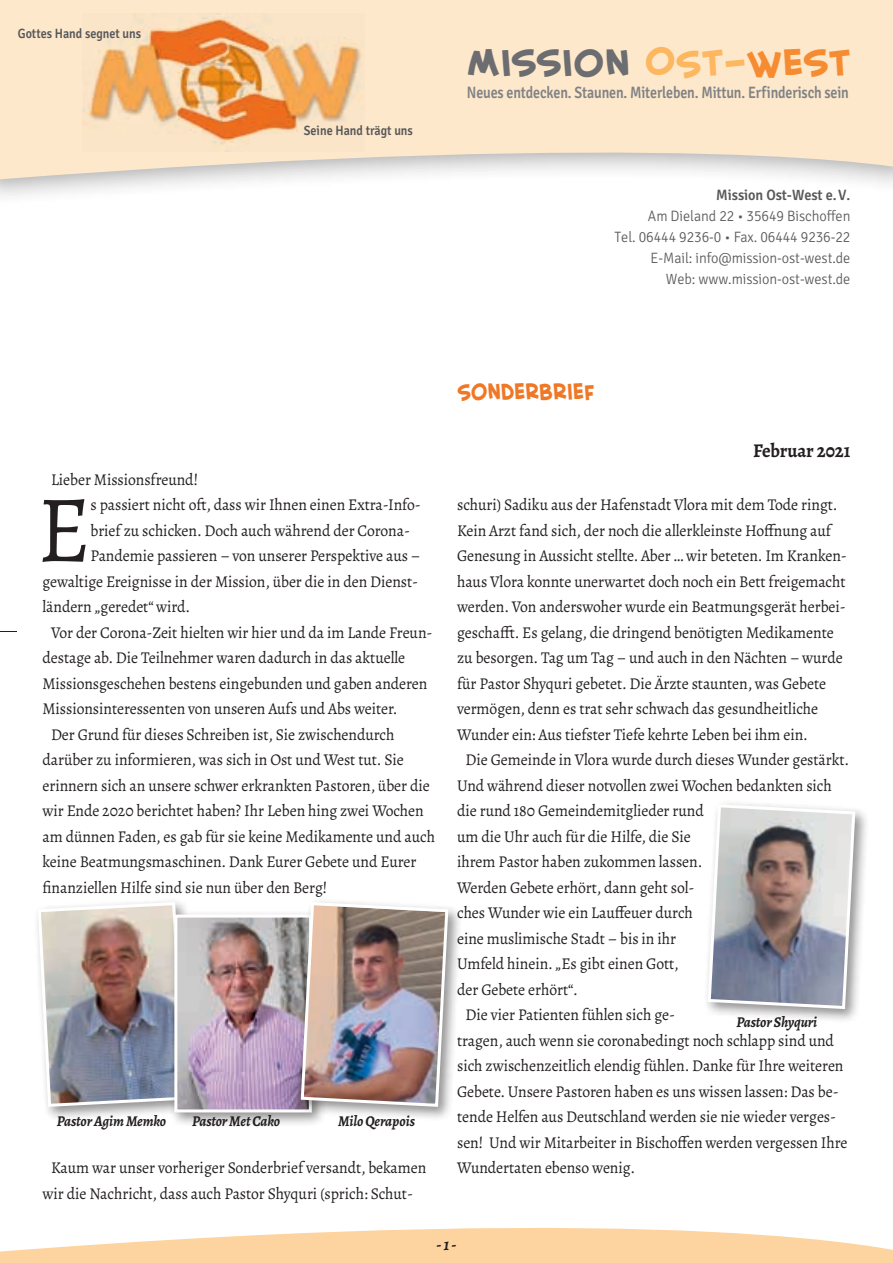
<style>
.page{position:relative;width:893px;height:1263px;background:#fff}
.page>*{position:absolute;margin:0;border:0;box-sizing:border-box;transform-origin:0 0}
.t1{font:95.55px "Alegreya";color:#231f20;scale:.95 1}
.t2{font:36.9px "Creative Block BB Bold";color:#6c6d70}
.t3{font:22.5px "Creative Block BB Bold";letter-spacing:-.01em;color:#ee7826;scale:.88 1}
.t4{font:700 19.5px "Alegreya";letter-spacing:-.005em;color:#231f20;scale:.95 1}
.t5{font:16.5px/25.5px "Alegreya";letter-spacing:-.005em;color:#231f20;scale:.95 1}
.t6{font:600 16.5px "Signika Negative";letter-spacing:-.01em;color:#808285;scale:.85 1}
.t7{font:italic 700 16.5px "Alegreya";color:#231f20;scale:.95 1}
.t8{font:300 15px/21px "Signika Negative";letter-spacing:-.005em;color:#57585a;text-align:right;scale:.95 1}
.t9{font:italic 700 15px "Alegreya";letter-spacing:-.005em;color:#231f20;scale:.95 1}
.t10{font:600 15px "Signika Negative";letter-spacing:-.005em;color:#57585a;scale:.95 1}
.t11{font:600 13.5px "Signika Negative";color:#57585a;scale:.9 1}
.s1{color:#fcb760}
.s2{color:#f68c32}
</style>
<div class="page">
<div style="left:0;top:1159px;width:893px;height:104px;background:#fdd39f"></div>
<div style="left:0;top:0;width:893px;height:208px;background:#231f20;opacity:.4"></div>
<svg style="left:0;top:0;width:893px;height:180px;background:#fae7ce"></svg>
<img style="left:82px;top:13px;width:283px;height:138px">
<svg style="left:0;top:631px;width:17px;height:1px"></svg>
<svg style="left:0;top:1159px;width:893px;height:93px;fill:#fff"></svg>
<div style="left:33px;top:897px;width:167px;height:224px;background:#231f20;opacity:.5"></div>
<img style="left:36px;top:900px;width:151px;height:208px">
<div style="left:169px;top:909px;width:157px;height:218px;background:#231f20;opacity:.5"></div>
<img style="left:178px;top:918px;width:118px;height:190px">
<div style="left:174px;top:914px;width:138px;height:198px;border:3px solid #fff"></div>
<div style="left:296px;top:897px;width:166px;height:224px;background:#231f20;opacity:.5"></div>
<img style="left:299px;top:900px;width:151px;height:208px">
<div style="left:702px;top:799px;width:167px;height:224px;background:#231f20;opacity:.5"></div>
<svg style="left:706px;top:803px;width:151px;height:208px;background:#acaaaf"></svg>
<p class="t11" style="left:18px;top:26px;width:139px">Gottes Hand segnet uns</p>
<p class="t11" style="left:304px;top:122px;width:123px">Seine Hand trägt uns</p>
<h2 class="t2" style="left:467px;top:47px;width:385px">MISSION <span class="s1">OST-</span><span class="s2">WEST</span></h2>
<p class="t6" style="left:467px;top:82px;width:451px">Neues entdecken. Staunen. Miterleben. Mittun. Erfinderisch sein</p>
<p class="t10" style="left:716px;top:186px;width:143px">Mission Ost-West e.V.</p>
<p class="t8" style="left:614px;top:205px;width:250px">Am Dieland 22 • 35649 Bischoffen<br>Tel. 06444 9236-0 • Fax. 06444 9236-22<br>E-Mail: info@mission-ost-west.de<br>Web: www.mission-ost-west.de</p>
<p class="t5" style="left:51px;top:466px;width:156px">Lieber Missionsfreund!</p>
<h1 class="t1" style="left:37px;top:469px;width:58px">E</h1>
<p class="t5" style="left:90px;top:492px;width:349px">s passiert nicht oft, dass wir Ihnen einen Extra-Info-</p>
<p class="t5" style="left:90px;top:517px;width:338px">brief zu schicken. Doch auch während der Corona-</p>
<p class="t5" style="left:90px;top:543px;width:349px">Pandemie passieren – von unserer Perspektive aus –</p>
<p class="t5" style="left:43px;top:568px;width:397px">gewaltige Ereignisse in der Mission, über die in den Dienst-</p>
<p class="t5" style="left:43px;top:594px;width:157px">ländern „geredet“ wird.</p>
<p class="t5" style="left:51px;top:619px;width:403px">Vor der Corona-Zeit hielten wir hier und da im Lande Freun-</p>
<p class="t5" style="left:43px;top:645px;width:383px">destage ab. Die Teilnehmer waren dadurch in das aktuelle</p>
<p class="t5" style="left:43px;top:670px;width:407px">Missionsgeschehen bestens eingebunden und gaben anderen</p>
<p class="t5" style="left:43px;top:696px;width:375px">Missionsinteressenten von unseren Aufs und Abs weiter.</p>
<p class="t5" style="left:51px;top:721px;width:363px">Der Grund für dieses Schreiben ist, Sie zwischendurch</p>
<p class="t5" style="left:43px;top:747px;width:382px">darüber zu informieren, was sich in Ost und West tut. Sie</p>
<p class="t5" style="left:43px;top:772px;width:409px">erinnern sich an unsere schwer erkrankten Pastoren, über die</p>
<p class="t5" style="left:43px;top:798px;width:403px">wir Ende 2020 berichtet haben? Ihr Leben hing zwei Wochen</p>
<p class="t5" style="left:43px;top:823px;width:415px">am dünnen Faden, es gab für sie keine Medikamente und auch</p>
<p class="t5" style="left:43px;top:849px;width:395px">keine Beatmungsmaschinen. Dank Eurer Gebete und Eurer</p>
<p class="t5" style="left:43px;top:874px;width:301px">finanziellen Hilfe sind sie nun über den Berg!</p>
<p class="t9" style="left:57px;top:1110px;width:117px">Pastor Agim Memko</p>
<p class="t9" style="left:192px;top:1110px;width:94px">Pastor Met Cako</p>
<p class="t9" style="left:338px;top:1110px;width:82px">Milo Qerapois</p>
<p class="t5" style="left:43px;top:1155px;width:406px;text-indent:9px">Kaum war unser vorheriger Sonderbrief versandt, bekamen wir die Nachricht, dass auch Pastor Shyquri (sprich: Schut-</p>
<h3 class="t3" style="left:457px;top:382px;width:157px">SONDERBRIEF</h3>
<p class="t4" style="left:753px;top:437px;width:104px">Februar 2021</p>
<p class="t5" style="left:457px;top:492px;width:402px">schuri) Sadiku aus der Hafenstadt Vlora mit dem Tode ringt.</p>
<p class="t5" style="left:457px;top:517px;width:395px">Kein Arzt fand sich, der noch die allerkleinste Hoffnung auf</p>
<p class="t5" style="left:457px;top:543px;width:412px">Genesung in Aussicht stellte. Aber … wir beteten. Im Kranken-</p>
<p class="t5" style="left:457px;top:568px;width:410px">haus Vlora konnte unerwartet doch noch ein Bett freigemacht</p>
<p class="t5" style="left:457px;top:594px;width:411px">werden. Von anderswoher wurde ein Beatmungsgerät herbei-</p>
<p class="t5" style="left:457px;top:619px;width:398px">geschafft. Es gelang, die dringend benötigten Medikamente</p>
<p class="t5" style="left:457px;top:645px;width:407px">zu besorgen. Tag um Tag – und auch in den Nächten – wurde</p>
<p class="t5" style="left:457px;top:670px;width:390px">für Pastor Shyquri gebetet. Die Ärzte staunten, was Gebete</p>
<p class="t5" style="left:457px;top:696px;width:382px">vermögen, denn es trat sehr schwach das gesundheitliche</p>
<p class="t5" style="left:457px;top:721px;width:371px">Wunder ein: Aus tiefster Tiefe kehrte Leben bei ihm ein.</p>
<p class="t5" style="left:466px;top:747px;width:405px">Die Gemeinde in Vlora wurde durch dieses Wunder gestärkt.</p>
<p class="t5" style="left:457px;top:772px;width:396px">Und während dieser notvollen zwei Wochen bedankten sich</p>
<p class="t5" style="left:457px;top:798px;width:261px">die rund 180 Gemeindemitglieder rund</p>
<p class="t5" style="left:457px;top:823px;width:248px">um die Uhr auch für die Hilfe, die Sie</p>
<p class="t5" style="left:457px;top:849px;width:260px">ihrem Pastor haben zukommen lassen.</p>
<p class="t5" style="left:457px;top:874px;width:251px">Werden Gebete erhört, dann geht sol-</p>
<p class="t5" style="left:457px;top:900px;width:250px">ches Wunder wie ein Lauffeuer durch</p>
<p class="t5" style="left:457px;top:925px;width:232px">eine muslimische Stadt – bis in ihr</p>
<p class="t5" style="left:457px;top:951px;width:235px">Umfeld hinein. „Es gibt einen Gott,</p>
<p class="t5" style="left:457px;top:976px;width:129px">der Gebete erhört“.</p>
<p class="t5" style="left:466px;top:1002px;width:222px">Die vier Patienten fühlen sich ge-</p>
<p class="t5" style="left:457px;top:1027px;width:398px">tragen, auch wenn sie coronabedingt noch schlapp sind und</p>
<p class="t5" style="left:457px;top:1053px;width:408px">sich zwischenzeitlich elendig fühlen. Danke für Ihre weiteren</p>
<p class="t5" style="left:457px;top:1078px;width:403px">Gebete. Unsere Pastoren haben es uns wissen lassen: Das be-</p>
<p class="t5" style="left:457px;top:1104px;width:400px">tende Helfen aus Deutschland werden sie nie wieder verges-</p>
<p class="t5" style="left:457px;top:1129px;width:413px">sen! Und wir Mitarbeiter in Bischoffen werden vergessen Ihre</p>
<p class="t5" style="left:457px;top:1155px;width:189px">Wundertaten ebenso wenig.</p>
<p class="t9" style="left:736px;top:1011px;width:86px">Pastor Shyquri</p>
<p class="t7" style="left:437px;top:1232px;width:22px">- 1 -</p>
</div>
